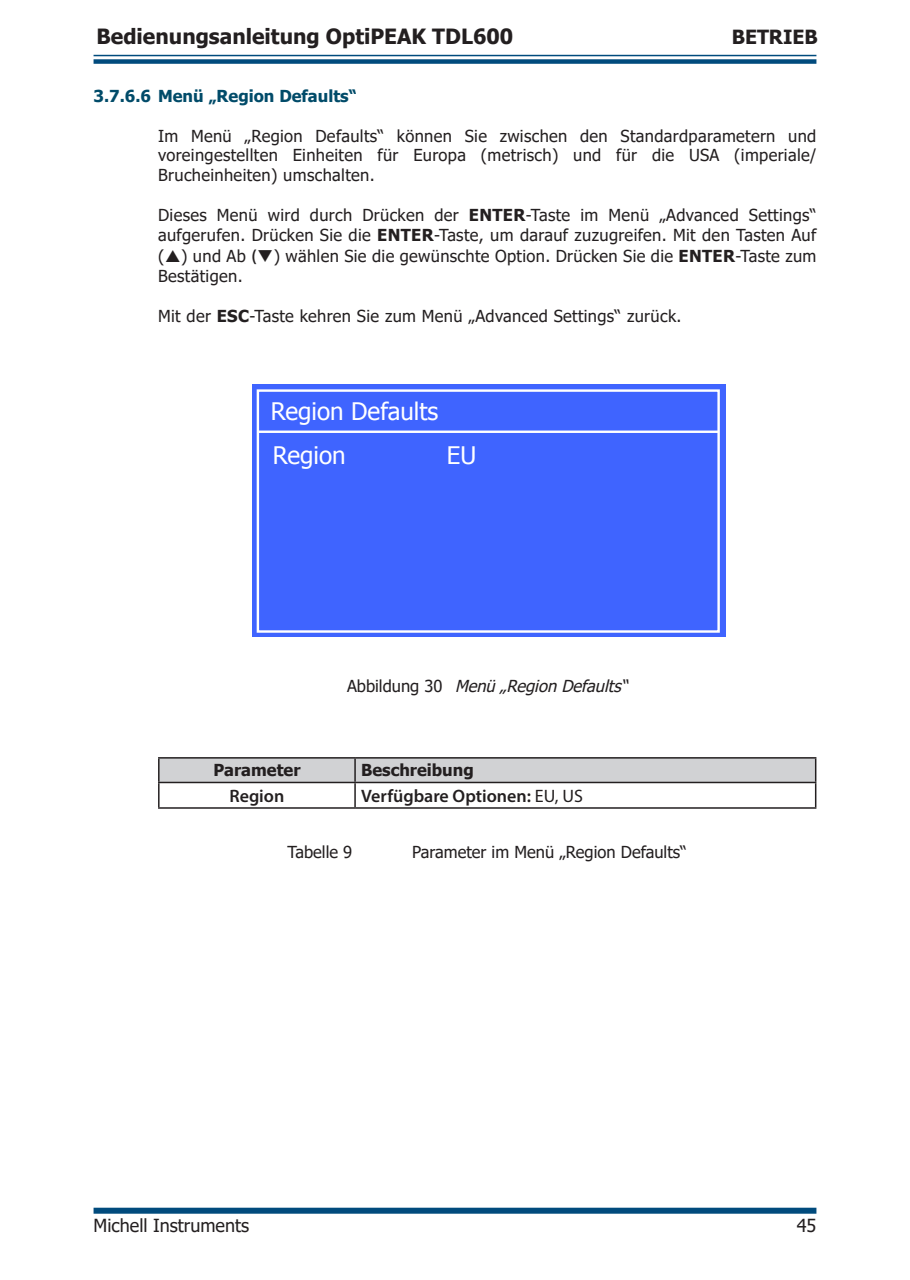
<style>
.page{position:relative;width:910px;height:1280px;background:#fff}
.page>*{position:absolute;margin:0;border:0;box-sizing:border-box;transform-origin:0 0}
.t1{font:24.15px/44.5px "Tahoma";color:#fff}
.t2{font:700 21px "Tahoma";color:#231f20}
.t3{font:700 19.5px "Tahoma";color:#231f20}
.t4{font:600 18px "Myriad Pro";color:#231f20}
.t5{font:18px "Tahoma";color:#231f20}
.Paragraph_UM{font:16.5px/19.8px "Tahoma";letter-spacing:.02em;color:#231f20}
.Paragraph_UM-2{font:16.5px "Tahoma";color:#231f20}
.t6{font:italic 16.5px "Tahoma";color:#231f20}
.t7{font:700 16.5px "Tahoma";color:#014b69}
.t8{font:700 16.5px "Tahoma";color:#231f20}
.s1{font-weight:700}
.s2{font-family:"Myriad Pro";font-weight:600;font-size:18px}
.s3{font-style:normal}
.s4{font-weight:400}
</style>
<div class="page">
<hr style="left:94px;top:55px;width:722px;height:1px;background:#014b7d">
<div style="left:94px;top:59px;width:722px;height:5px;background:#014b7d"></div>
<div style="left:94px;top:1208px;width:722px;height:6px;background:#014b7d"></div>
<div style="left:252px;top:384px;width:474px;height:252px;background:#3f64ff"></div>
<div style="left:257px;top:389px;width:463px;height:244px;border:2px solid #fff"></div>
<hr style="left:257px;top:430px;width:462px;height:3px;background:#fff">
<hr style="left:158px;top:757px;width:197px;height:2px;background:#231f20">
<hr style="left:158px;top:759px;width:2px;height:23px;background:#231f20">
<hr style="left:355px;top:757px;width:461px;height:2px;background:#231f20">
<hr style="left:158px;top:782px;width:197px;height:1px;background:#231f20">
<hr style="left:158px;top:783px;width:2px;height:24px;background:#231f20">
<svg style="left:159px;top:758px;width:657px;height:49px"></svg>
<hr style="left:158px;top:807px;width:197px;height:2px;background:#231f20">
<hr style="left:355px;top:807px;width:461px;height:2px;background:#231f20">
<p class="t2" style="left:97px;top:22px;width:418px">Bedienungsanleitung OptiPEAK TDL600</p>
<p class="t3" style="left:732px;top:24px;width:88px">BETRIEB</p>
<p class="t7" style="left:94px;top:84px;width:265px">3.7.6.6 Menü „Region Defaults“</p>
<p class="Paragraph_UM" style="left:158px;top:127px;width:660px;text-align:justify">Im Menü „Region Defaults“ können Sie zwischen den Standardparametern und voreingestellten Einheiten für Europa (metrisch) und für die USA (imperiale/ Brucheinheiten) umschalten.</p>
<p class="Paragraph_UM" style="left:158px;top:206px;width:660px">Dieses Menü wird durch Drücken der <span class="s1">ENTER</span>-Taste im Menü „Advanced Settings“ aufgerufen. Drücken Sie die <span class="s1">ENTER</span>-Taste, um darauf zuzugreifen. Mit den Tasten Auf</p>
<p class="Paragraph_UM" style="left:158px;top:247px;width:660px">( ) und Ab <span class="s2">(</span>❑) wählen Sie die gewünschte Option. Drücken Sie die <span class="s1">ENTER</span>-Taste zum<br>Bestätigen.</p>
<p class="Paragraph_UM" style="left:158px;top:307px;width:525px">Mit der <span class="s1">ESC</span>-Taste kehren Sie zum Menü „Advanced Settings“ zurück.</p>
<p class="t1" style="left:271px;top:388px;width:169px">Region Defaults<br>Region</p>
<p class="t1" style="left:447px;top:432px;width:31px">EU</p>
<p class="t6" style="left:347px;top:675px;width:287px"><span class="s3">A b b i l d u n g 3 0</span> Menü„RegionDefaults“</p>
<p class="t8" style="left:213px;top:759px;width:89px">Parameter</p>
<p class="t8" style="left:361px;top:759px;width:114px">Beschreibung</p>
<p class="t4" style="left:229px;top:784px;width:56px">Region</p>
<p class="t4" style="left:361px;top:784px;width:223px">Verfügbare Optionen: <span class="s4">EU, US</span></p>
<p class="Paragraph_UM-2" style="left:288px;top:841px;width:66px">Tabelle 9</p>
<p class="Paragraph_UM-2" style="left:412px;top:841px;width:276px">Parameter im Menü „Region Defaults“</p>
<p class="t5" style="left:94px;top:1213px;width:157px">Michell Instruments</p>
<p class="t5" style="left:797px;top:1213px;width:21px">45</p>
</div>
